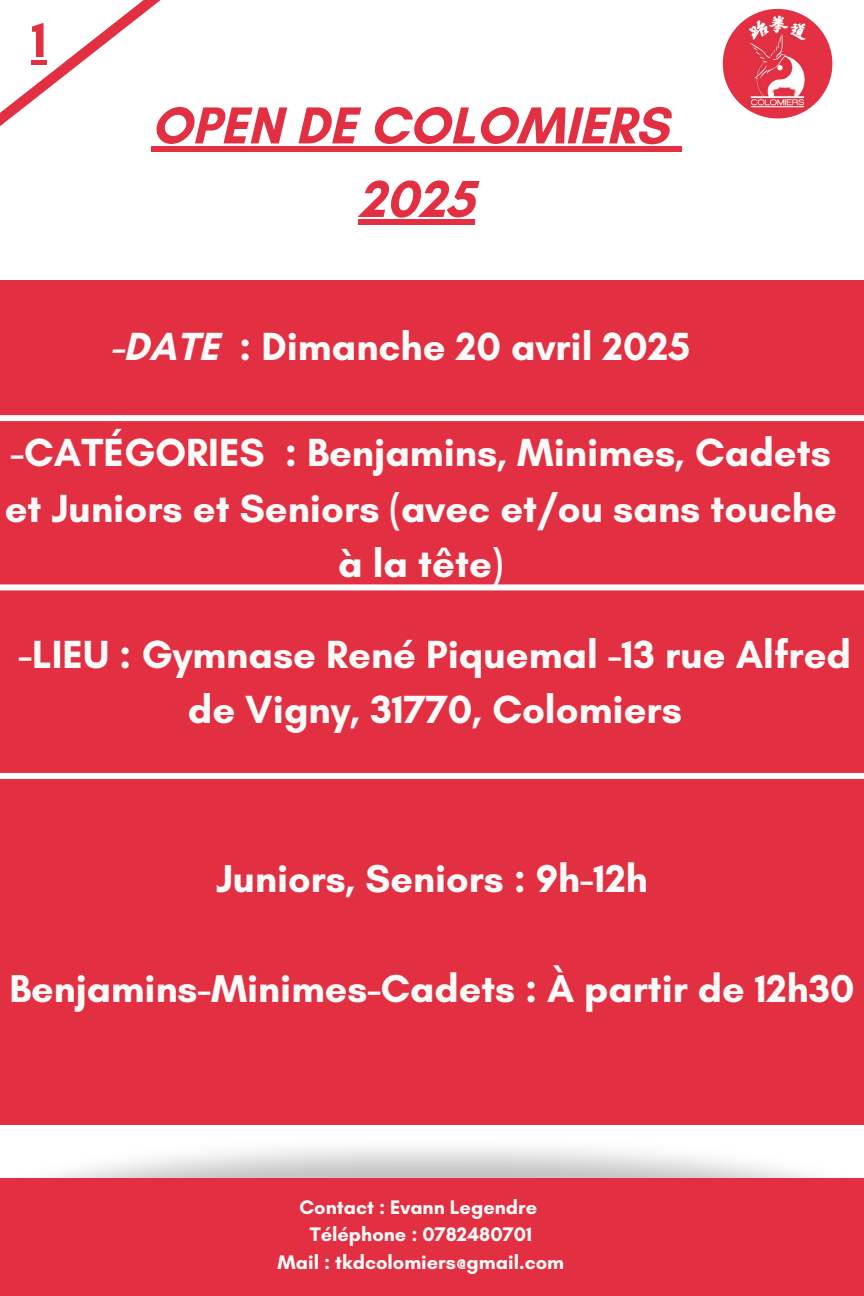
<style>
.page{position:relative;width:864px;height:1296px;background:#fff}
.page>*{position:absolute;margin:0;border:0;box-sizing:border-box;transform-origin:0 0}
.t1{font:700 52.9px/73.5px "Glacial Indifference";color:#e23042;text-align:center}
.t2{font:700 50.4px "Glacial Indifference";color:#e23042}
.t3{font:700 40px/55.5px "Glacial Indifference";color:#fcfbfa;text-align:center}
.t4{font:700 39.6px "Glacial Indifference";color:#fcfbfa}
.t5{font:700 20px "Glacial Indifference";color:#fcfbfa}
</style>
<div class="page">
<img style="left:723px;top:9px;width:109px;height:109px;border-radius:50%">
<img style="left:0;top:1147px;width:864px;height:32px">
<div style="left:0;top:1179px;width:864px;height:117px;background:#e23042"></div>
<svg style="left:0;top:0;width:161px;height:126px"></svg>
<div style="left:0;top:317px;width:864px;height:298px;background:#e23042"></div>
<div style="left:0;top:280px;width:864px;height:52px;background:#e23042"></div>
<div style="left:0;top:584px;width:864px;height:283px;background:#e23042"></div>
<div style="left:0;top:835px;width:864px;height:290px;background:#e23042"></div>
<div style="left:151px;top:146px;width:517px;height:6px;background:#e23042"></div>
<div style="left:668px;top:146px;width:14px;height:6px;background:#e23042"></div>
<div style="left:358px;top:220px;width:116px;height:5px;background:#e23042"></div>
<div style="left:31px;top:60px;width:16px;height:5px;background:#e23042"></div>
<div style="left:0;top:415px;width:864px;height:6px;background:#fff"></div>
<div style="left:0;top:584px;width:864px;height:6px;background:#fff"></div>
<div style="left:0;top:773px;width:864px;height:6px;background:#fff"></div>
<h2 class="t2" style="left:31px;top:9px;width:17px">1</h2>
<h1 class="t1" style="left:151px;top:88px;width:519px">OPEN DE COLOMIERS<br>2025</h1>
<p class="t3" style="left:110px;top:318px;width:111px">-DATE</p>
<h2 class="t3" style="left:239px;top:318px;width:453px">: Dimanche 20 avril 2025</h2>
<p class="t3" style="left:5px;top:424px;width:834px">-CATÉGORIES : Benjamins, Minimes, Cadets et Juniors et Seniors (avec et/ou sans touche à la tête)</p>
<p class="t3" style="left:19px;top:626px;width:834px">-LIEU : Gymnase René Piquemal -13 rue Alfred de Vigny, 31770, Colomiers</p>
<h2 class="t4" style="left:216px;top:854px;width:433px">Juniors, Seniors : 9h-12h</h2>
<p class="t4" style="left:9px;top:965px;width:847px">Benjamins-Minimes-Cadets : À partir de 12h30</p>
<h2 class="t5" style="left:299px;top:1195px;width:239px">Contact : Evann Legendre</h2>
<p class="t5" style="left:310px;top:1222px;width:224px">Téléphone : 0782480701</p>
<h2 class="t5" style="left:278px;top:1250px;width:288px">Mail : tkdcolomiers@gmail.com</h2>
</div>
